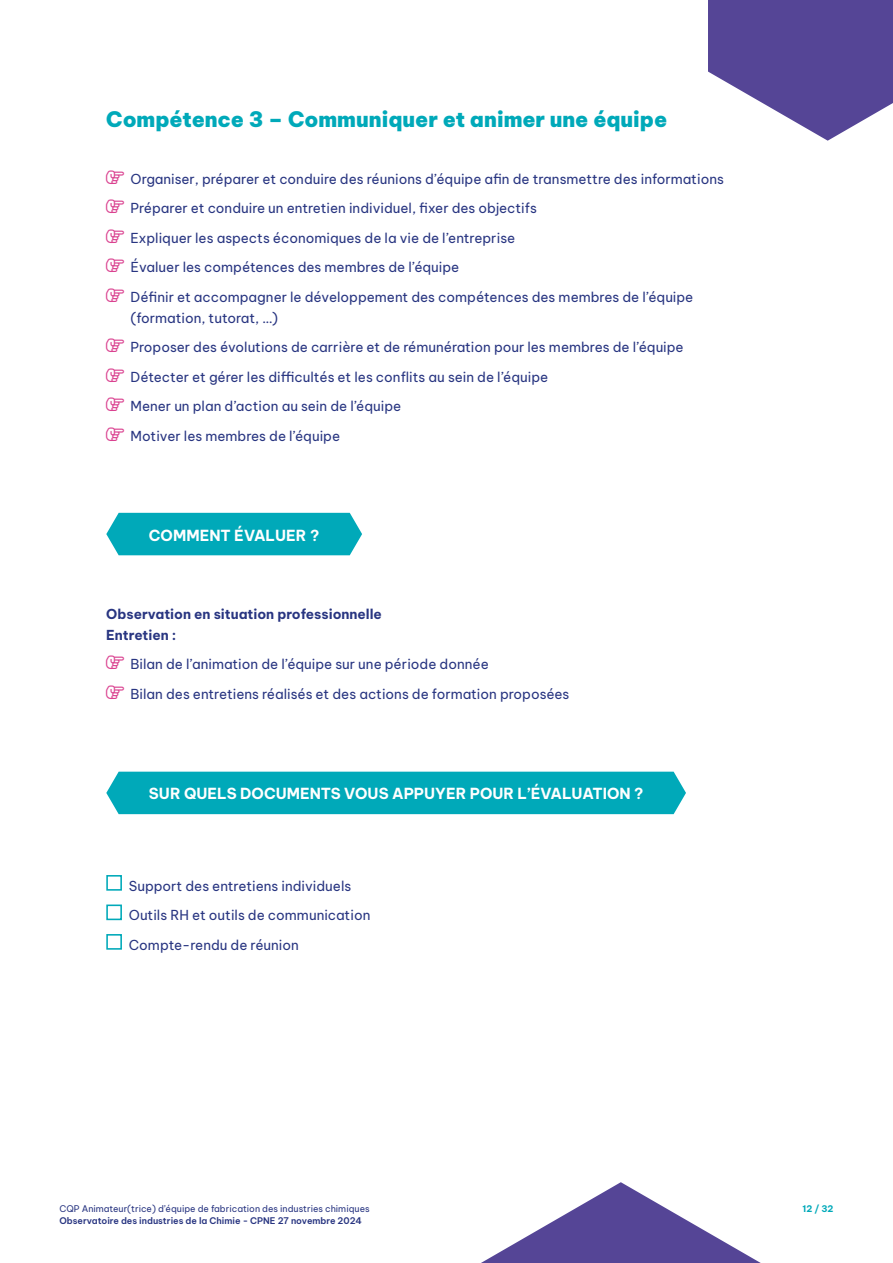
<style>
.page{position:relative;width:893px;height:1263px;background:#fff}
.page>*{position:absolute;margin:0;border:0;box-sizing:border-box;transform-origin:0 0}
.t1{font:900 21px "Be Vietnam Pro";color:#00a9b9}
.t2{font:700 15px "Be Vietnam Pro";color:#fff}
.t3{font:13.5px/29.5px "Be Vietnam Pro";color:#283581}
.t4{font:700 13.5px/21px "Be Vietnam Pro";color:#283581}
.t5{font:9px "Be Vietnam Pro";color:#283581}
.t6{font:600 9px "Be Vietnam Pro";color:#283581}
.t7{font:700 9px "Be Vietnam Pro";color:#00a9b9}
.s1{color:#da4290}
</style>
<div class="page">
<svg style="left:481px;top:1182px;width:280px;height:81px"></svg>
<div style="left:106px;top:513px;width:256px;height:42px;background:#00a9b9"></div>
<svg style="left:708px;top:0;width:185px;height:141px"></svg>
<div style="left:106px;top:772px;width:580px;height:42px;background:#00a9b9"></div>
<div style="left:106px;top:875px;width:16px;height:16px;border:2px solid #00a9b9"></div>
<div style="left:106px;top:904px;width:16px;height:16px;border:2px solid #00a9b9"></div>
<div style="left:106px;top:934px;width:16px;height:16px;border:2px solid #00a9b9"></div>
<div style="left:60px;top:1203px;width:457px;height:21px;background:#fff"></div>
<h1 class="t1" style="left:106px;top:101px;width:562px">Compétence 3 – Communiquer et animer une équipe</h1>
<p class="t3" style="left:106px;top:163px;width:619px"><span class="s1">■□■▼▼</span> Organiser, préparer et conduire des réunions d’équipe afin de transmettre des informations</p>
<p class="t3" style="left:106px;top:192px;width:432px"><span class="s1">■□■▼▼</span> Préparer et conduire un entretien individuel, fixer des objectifs</p>
<p class="t3" style="left:106px;top:222px;width:410px"><span class="s1">■□■▼▼</span> Expliquer les aspects économiques de la vie de l’entreprise</p>
<p class="t3" style="left:106px;top:251px;width:355px"><span class="s1">■□■▼▼</span> Évaluer les compétences des membres de l’équipe</p>
<p class="t3" style="left:131px;top:285px;width:564px;line-height:21px;text-indent:-24px"><span class="s1">■□■▼▼</span> Définir et accompagner le développement des compétences des membres de l’équipe (formation, tutorat, …)</p>
<p class="t3" style="left:106px;top:331px;width:579px"><span class="s1">■□■▼▼</span> Proposer des évolutions de carrière et de rémunération pour les membres de l’équipe</p>
<p class="t3" style="left:106px;top:361px;width:443px"><span class="s1">■□■▼▼</span> Détecter et gérer les difficultés et les conflits au sein de l’équipe</p>
<p class="t3" style="left:106px;top:390px;width:296px"><span class="s1">■□■▼▼</span> Mener un plan d’action au sein de l’équipe</p>
<p class="t3" style="left:106px;top:420px;width:235px"><span class="s1">■□■▼▼</span> Motiver les membres de l’équipe</p>
<p class="t2" style="left:149px;top:522px;width:172px">COMMENT ÉVALUER ?</p>
<p class="t4" style="left:106px;top:602px;width:277px">Observation en situation professionnelle<br>Entretien :</p>
<p class="t3" style="left:106px;top:648px;width:384px"><span class="s1">■□■▼▼</span> Bilan de l’animation de l’équipe sur une période donnée</p>
<p class="t3" style="left:106px;top:678px;width:465px"><span class="s1">■□■▼▼</span> Bilan des entretiens réalisés et des actions de formation proposées</p>
<p class="t2" style="left:149px;top:781px;width:496px">SUR QUELS DOCUMENTS VOUS APPUYER POUR L’ÉVALUATION ?</p>
<p class="t3" style="left:129px;top:869px;width:243px">Support des entretiens individuels<br>Outils RH et outils de communication<br>Compte-rendu de réunion</p>
<p class="t5" style="left:60px;top:1202px;width:312px">CQP Animateur(trice) d’équipe de fabrication des industries chimiques</p>
<p class="t7" style="left:802px;top:1201px;width:32px">12 / 32</p>
<p class="t6" style="left:60px;top:1213px;width:304px">Observatoire des industries de la Chimie - CPNE 27 novembre 2024</p>
</div>
